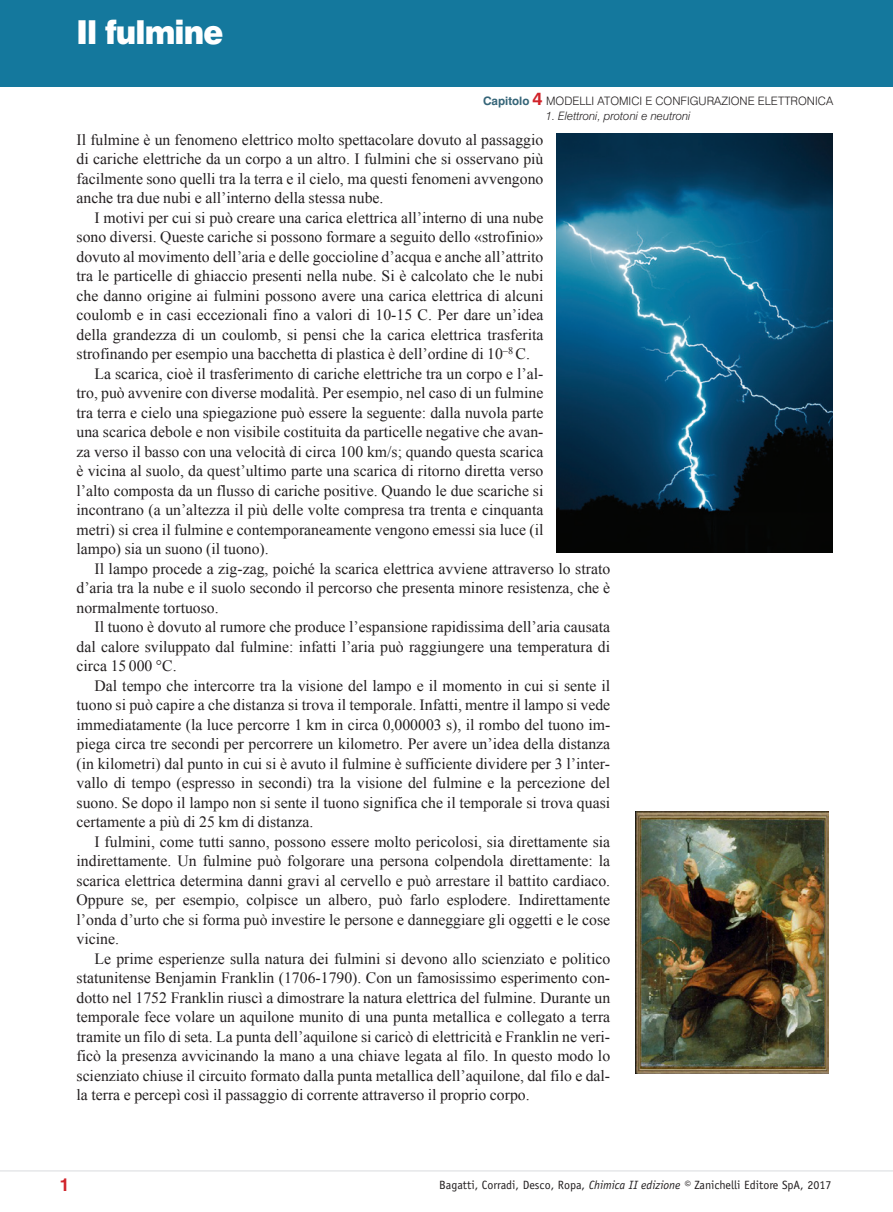
<style>
.page{position:relative;width:893px;height:1212px;background:#fff}
.page>*{position:absolute;margin:0;border:0;box-sizing:border-box;transform-origin:0 0}
.t1{font:900 33px "Swiss 721 BT";letter-spacing:-.03em;color:#fff;scale:.91 1}
.t2{font:700 18px "Swiss 721 BT";color:#d1232a}
.t3{font:15.75px/19.5px "Times New Roman";color:#231f20;text-align:justify}
.t4{font:12px "Officina Sans Std";color:#231f20}
.t5{font:300 11.7px "Swiss 721 BT";color:#231f20}
.t6{font:italic 300 11.7px "Swiss 721 BT";color:#231f20}
.s1{font-weight:700;color:#356578}
.s2{font-weight:700;font-size:18px;color:#d1232a}
.s3{font-style:italic}
</style>
<div class="page">
<hr style="left:0;top:1170px;width:893px;height:1px;background:#e6e7e9">
<div style="left:0;top:0;width:893px;height:87px;background:#14789d"></div>
<img style="left:556px;top:134px;width:276px;height:419px">
<img style="left:635px;top:811px;width:194px;height:262px">
<h1 class="t1" style="left:77px;top:12px;width:163px">Il fulmine</h1>
<p class="t5" style="left:483px;top:94px;width:352px"><span class="s1">Capitolo</span> <span class="s2">4</span> MODELLI ATOMICI E CONFIGURAZIONE ELETTRONICA</p>
<p class="t6" style="left:546px;top:109px;width:146px">1. Elettroni, protoni e neutroni</p>
<p class="t3" style="left:77px;top:130px;width:468px">Il fulmine è un fenomeno elettrico molto spettacolare dovuto al passaggio di cariche elettriche da un corpo a un altro. I fulmini che si osservano più facilmente sono quelli tra la terra e il cielo, ma questi fenomeni avvengono anche tra due nubi e all’interno della stessa nube.</p>
<p class="t3" style="left:95px;top:208px;width:450px">I motivi per cui si può creare una carica elettrica all’interno di una nube</p>
<p class="t3" style="left:77px;top:227px;width:468px">sono diversi. Queste cariche si possono formare a seguito dello «strofinio»</p>
<p class="t3" style="left:77px;top:247px;width:468px">dovuto al movimento dell’aria e delle goccioline d’acqua e anche all’attrito</p>
<p class="t3" style="left:77px;top:266px;width:468px">tra le particelle di ghiaccio presenti nella nube. Si è calcolato che le nubi</p>
<p class="t3" style="left:77px;top:286px;width:468px">che danno origine ai fulmini possono avere una carica elettrica di alcuni</p>
<p class="t3" style="left:77px;top:305px;width:468px">coulomb e in casi eccezionali fino a valori di 10-15 C. Per dare un’idea</p>
<p class="t3" style="left:77px;top:325px;width:468px">della grandezza di un coulomb, si pensi che la carica elettrica trasferita</p>
<p class="t3" style="left:77px;top:344px;width:455px">strofinando per esempio una bacchetta di plastica è dell’ordine di 10<sup>–8</sup> C.</p>
<p class="t3" style="left:95px;top:364px;width:450px">La scarica, cioè il trasferimento di cariche elettriche tra un corpo e l’al-</p>
<p class="t3" style="left:77px;top:383px;width:468px">tro, può avvenire con diverse modalità. Per esempio, nel caso di un fulmine</p>
<p class="t3" style="left:77px;top:403px;width:468px">tra terra e cielo una spiegazione può essere la seguente: dalla nuvola parte</p>
<p class="t3" style="left:77px;top:422px;width:468px">una scarica debole e non visibile costituita da particelle negative che avan-</p>
<p class="t3" style="left:77px;top:442px;width:468px">za verso il basso con una velocità di circa 100 km/s; quando questa scarica</p>
<p class="t3" style="left:77px;top:461px;width:468px">è vicina al suolo, da quest’ultimo parte una scarica di ritorno diretta verso</p>
<p class="t3" style="left:77px;top:481px;width:468px">l’alto composta da un flusso di cariche positive. Quando le due scariche si</p>
<p class="t3" style="left:77px;top:500px;width:468px">incontrano (a un’altezza il più delle volte compresa tra trenta e cinquanta</p>
<p class="t3" style="left:77px;top:520px;width:468px">metri) si crea il fulmine e contemporaneamente vengono emessi sia luce (il</p>
<p class="t3" style="left:77px;top:539px;width:194px">lampo) sia un suono (il tuono).</p>
<p class="t3" style="left:95px;top:559px;width:517px">Il lampo procede a zig-zag, poiché la scarica elettrica avviene attraverso lo strato</p>
<p class="t3" style="left:77px;top:578px;width:535px">d’aria tra la nube e il suolo secondo il percorso che presenta minore resistenza, che è</p>
<p class="t3" style="left:77px;top:598px;width:144px">normalmente tortuoso.</p>
<p class="t3" style="left:95px;top:617px;width:517px">Il tuono è dovuto al rumore che produce l’espansione rapidissima dell’aria causata</p>
<p class="t3" style="left:77px;top:637px;width:535px">dal calore sviluppato dal fulmine: infatti l’aria può raggiungere una temperatura di</p>
<p class="t3" style="left:77px;top:656px;width:102px">circa 15 000 °C.</p>
<p class="t3" style="left:95px;top:676px;width:517px">Dal tempo che intercorre tra la visione del lampo e il momento in cui si sente il</p>
<p class="t3" style="left:77px;top:695px;width:535px">tuono si può capire a che distanza si trova il temporale. Infatti, mentre il lampo si vede</p>
<p class="t3" style="left:77px;top:715px;width:535px">immediatamente (la luce percorre 1 km in circa 0,000003 s), il rombo del tuono im-</p>
<p class="t3" style="left:77px;top:734px;width:535px">piega circa tre secondi per percorrere un kilometro. Per avere un’idea della distanza</p>
<p class="t3" style="left:77px;top:754px;width:535px">(in kilometri) dal punto in cui si è avuto il fulmine è sufficiente dividere per 3 l’inter-</p>
<p class="t3" style="left:77px;top:773px;width:535px">vallo di tempo (espresso in secondi) tra la visione del fulmine e la percezione del</p>
<p class="t3" style="left:77px;top:793px;width:535px">suono. Se dopo il lampo non si sente il tuono significa che il temporale si trova quasi</p>
<p class="t3" style="left:77px;top:812px;width:238px">certamente a più di 25 km di distanza.</p>
<p class="t3" style="left:95px;top:832px;width:517px">I fulmini, come tutti sanno, possono essere molto pericolosi, sia direttamente sia</p>
<p class="t3" style="left:77px;top:851px;width:535px">indirettamente. Un fulmine può folgorare una persona colpendola direttamente: la</p>
<p class="t3" style="left:77px;top:871px;width:535px">scarica elettrica determina danni gravi al cervello e può arrestare il battito cardiaco.</p>
<p class="t3" style="left:77px;top:890px;width:535px">Oppure se, per esempio, colpisce un albero, può farlo esplodere. Indirettamente</p>
<p class="t3" style="left:77px;top:910px;width:535px">l’onda d’urto che si forma può investire le persone e danneggiare gli oggetti e le cose</p>
<p class="t3" style="left:77px;top:929px;width:44px">vicine.</p>
<p class="t3" style="left:95px;top:949px;width:517px">Le prime esperienze sulla natura dei fulmini si devono allo scienziato e politico</p>
<p class="t3" style="left:77px;top:968px;width:535px">statunitense Benjamin Franklin (1706-1790). Con un famosissimo esperimento con-</p>
<p class="t3" style="left:77px;top:988px;width:535px">dotto nel 1752 Franklin riuscì a dimostrare la natura elettrica del fulmine. Durante un</p>
<p class="t3" style="left:77px;top:1007px;width:535px">temporale fece volare un aquilone munito di una punta metallica e collegato a terra</p>
<p class="t3" style="left:77px;top:1027px;width:535px">tramite un filo di seta. La punta dell’aquilone si caricò di elettricità e Franklin ne veri-</p>
<p class="t3" style="left:77px;top:1046px;width:535px">ficò la presenza avvicinando la mano a una chiave legata al filo. In questo modo lo</p>
<p class="t3" style="left:77px;top:1066px;width:535px">scienziato chiuse il circuito formato dalla punta metallica dell’aquilone, dal filo e dal-</p>
<p class="t3" style="left:77px;top:1085px;width:455px">la terra e percepì così il passaggio di corrente attraverso il proprio corpo.</p>
<p class="t2" style="left:60px;top:1173px;width:12px">1</p>
<p class="t4" style="left:439px;top:1178px;width:394px">Bagatti, Corradi, Desco, Ropa, <span class="s3">Chimica II edizione ©</span> Zanichelli Editore SpA, 2017</p>
</div>
